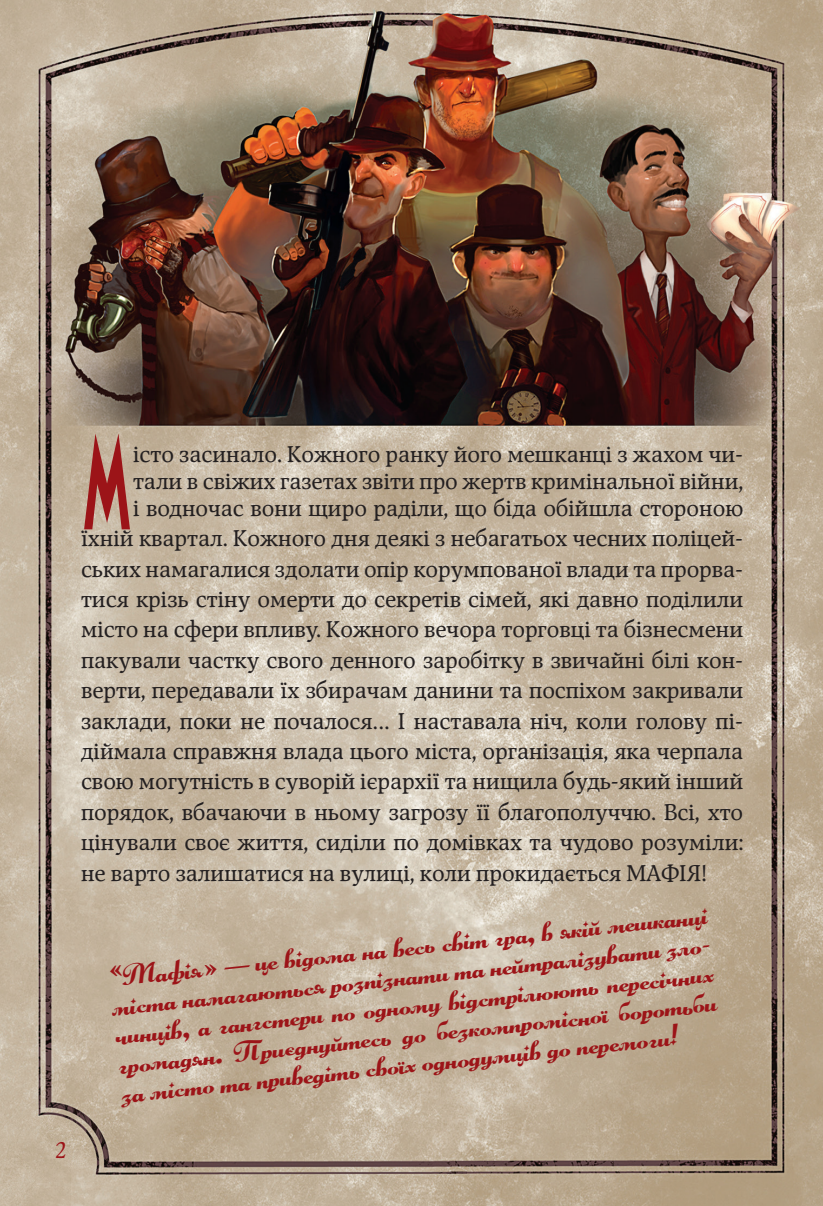
<style>
.page{position:relative;width:823px;height:1206px;background:#fff}
.page>*{position:absolute;margin:0;border:0;box-sizing:border-box;transform-origin:0 0}
.t1{font:80.77px "Bankir Retro";color:#9c1418}
.t2{font:27px/29.2px "Anna Faustinascript";color:#9c1418}
.t3{font:22.5px/30.4px "Mirandolina";color:#231f20;text-align:justify}
.t4{font:22.5px "Mirandolina Calligr Two";color:#9c1418}
</style>
<div class="page">
<img style="left:0;top:0;width:823px;height:1205px">
<p class="t4" style="left:55px;top:1136px;width:13px">2</p>
<h1 class="t1" style="left:81px;top:419px;width:54px">М</h1>
<p class="t3" style="left:133px;top:441px;width:612px;line-height:27px">істо засинало. Кожного ранку його мешканці з жахом чи&shy;тали в свіжих газетах звіти про жертв кримінальної війни, і водночас вони щиро раділи, що біда обійшла стороною</p>
<p class="t3" style="left:81px;top:524px;width:664px">їхній квартал. Кожного дня деякі з небагатьох чесних поліцей&shy;ських намагалися здолати опір корумпованої влади та прорва&shy;тися крізь стіну омерти до секретів сімей, які давно поділили місто на сфери впливу. Кожного вечора торговці та бізнесмени пакували частку свого денного заробітку в звичайні білі кон&shy;верти, передавали їх збирачам данини та поспіхом закривали заклади, поки не почалося... І наставала ніч, коли голову пі&shy;діймала справжня влада цього міста, організація, яка черпала свою могутність в суворій ієрархії та нищила будь-який інший порядок, вбачаючи в ньому загрозу її благополуччю. Всі, хто цінували своє життя, сиділи по домівках та чудово розуміли: не варто залишатися на вулиці, коли прокидається МАФІЯ!</p>
<p class="t2" style="left:107px;top:963px;width:607px;rotate:-6deg">«Мафія» — це відома на весь світ гра, в якій мешканці міста намагаються розпізнати та нейтралізувати зло&shy;чинців, а гангстери по одному відстрілюють пересічних громадян. Приєднуйтесь до безкомпромісної боротьби за місто та приведіть своїх однодумців до перемоги!</p>
</div>
